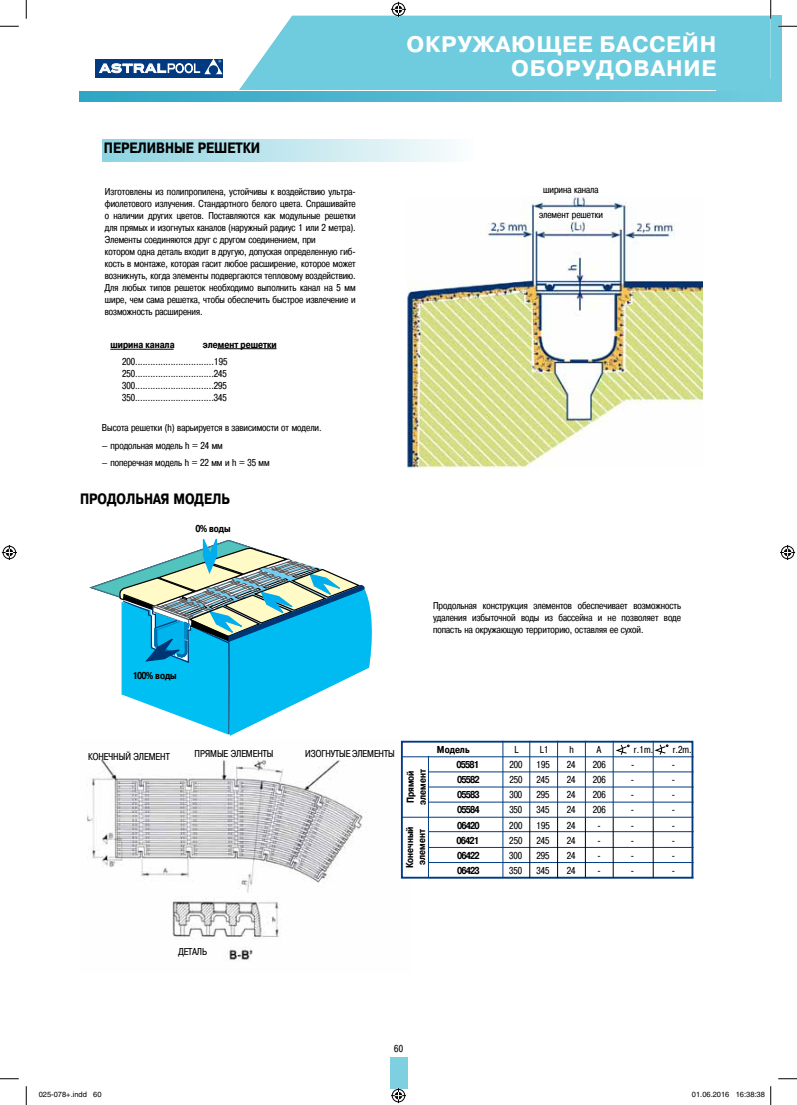
<style>
.page{position:relative;width:797px;height:1105px;background:#fff}
.page>*{position:absolute;margin:0;border:0;box-sizing:border-box;transform-origin:0 0}
.t1{font:700 22.5px/23.8px "Pragmatica C";letter-spacing:.03em;color:#fff;text-align:right}
.t2{font:700 15px "Pragmatica Cond C";color:#000}
.t3{font:10px/12px "Pragmatica Cond C";color:#000}
.t4{font:700 10px/12px "Pragmatica Cond C";color:#000}
.t5{font:7.5px "Helvetica";color:#000}
.s1{font-weight:700}
</style>
<div class="page">
<div style="left:390px;top:1057px;width:17px;height:32px;background:#7ed0e0"></div>
<svg style="left:95px;top:59px;width:128px;height:19px"></svg>
<div style="left:96px;top:59px;width:108px;height:18px;background:#013a81"></div>
<svg style="left:204px;top:74px;width:18px;height:3px"></svg>
<svg style="left:99px;top:59px;width:123px;height:15px"></svg>
<div style="left:239px;top:16px;width:531px;height:74px;background:#6eccde"></div>
<div style="left:770px;top:16px;width:11px;height:74px;background:#6eccde"></div>
<div style="left:716px;top:79px;width:54px;height:13px;background:#6eccde"></div>
<div style="left:770px;top:79px;width:11px;height:13px;background:#6eccde"></div>
<svg style="left:770px;top:92px;width:11px;height:10px"></svg>
<svg style="left:79px;top:91px;width:691px;height:11px;background:#51b8d0"></svg>
<hr style="left:110px;top:349px;width:64px;height:1px;background:#000">
<hr style="left:217px;top:348px;width:59px;height:1px;background:#000">
<div style="left:103px;top:140px;width:372px;height:21px;background:linear-gradient(to right,#8bd3e2,#fbfcfc)"></div>
<img style="left:407px;top:196px;width:295px;height:272px">
<img style="left:86px;top:740px;width:325px;height:221px">
<div style="left:401px;top:741px;width:292px;height:138px;border:2px solid #013a81"></div>
<hr style="left:402px;top:756px;width:291px;height:1px;background:#013a81">
<hr style="left:428px;top:772px;width:265px;height:1px;background:#013a81">
<hr style="left:428px;top:787px;width:265px;height:1px;background:#013a81">
<hr style="left:428px;top:802px;width:265px;height:1px;background:#013a81">
<hr style="left:402px;top:817px;width:291px;height:1px;background:#013a81">
<hr style="left:428px;top:847px;width:265px;height:1px;background:#013a81">
<hr style="left:428px;top:831px;width:265px;height:1px;background:#013a81">
<hr style="left:428px;top:862px;width:265px;height:1px;background:#013a81">
<hr style="left:428px;top:877px;width:265px;height:1px;background:#013a81">
<hr style="left:428px;top:756px;width:1px;height:122px;background:#013a81">
<hr style="left:502px;top:741px;width:1px;height:137px;background:#013a81">
<hr style="left:529px;top:741px;width:1px;height:77px;background:#013a81">
<hr style="left:557px;top:741px;width:1px;height:77px;background:#013a81">
<hr style="left:585px;top:741px;width:1px;height:77px;background:#013a81">
<hr style="left:613px;top:741px;width:1px;height:77px;background:#013a81">
<hr style="left:653px;top:741px;width:1px;height:77px;background:#013a81">
<hr style="left:529px;top:817px;width:1px;height:61px;background:#000">
<hr style="left:557px;top:817px;width:1px;height:61px;background:#000">
<hr style="left:585px;top:818px;width:1px;height:59px;background:#000">
<hr style="left:613px;top:818px;width:1px;height:59px;background:#000">
<hr style="left:653px;top:818px;width:1px;height:60px;background:#000">
<svg style="left:615px;top:744px;width:14px;height:11px"></svg>
<svg style="left:654px;top:744px;width:14px;height:11px"></svg>
<svg style="left:89px;top:538px;width:283px;height:198px"></svg>
<svg style="left:0;top:25px;width:19px;height:2px"></svg>
<svg style="left:778px;top:25px;width:19px;height:2px"></svg>
<svg style="left:0;top:1078px;width:19px;height:1px"></svg>
<svg style="left:778px;top:1078px;width:19px;height:1px"></svg>
<svg style="left:25px;top:0;width:2px;height:19px"></svg>
<svg style="left:25px;top:1086px;width:2px;height:19px"></svg>
<svg style="left:770px;top:0;width:1px;height:19px"></svg>
<svg style="left:391px;top:2px;width:15px;height:15px"></svg>
<svg style="left:391px;top:1088px;width:15px;height:15px"></svg>
<svg style="left:2px;top:545px;width:15px;height:15px"></svg>
<svg style="left:780px;top:545px;width:15px;height:15px"></svg>
<svg style="left:770px;top:1086px;width:1px;height:19px"></svg>
<p class="t2" style="left:104px;top:139px;width:158px">ПЕРЕЛИВНЫЕ РЕШЕТКИ</p>
<p class="t3" style="left:105px;top:185px;width:252px">Изготовлены из полипропилена, устойчивы к воздействию ультра&shy;фиолетового излучения. Стандартного белого цвета. Спрашивайте о наличии других цветов. Поставляются как модульные решетки для прямых и изогнутых каналов (наружный радиус 1 или 2 метра).<br>Элементы соединяются друг с другом соединением, при<br>котором одна деталь входит в другую, допуская определенную гиб&shy;кость в монтаже, которая гасит любое расширение, которое может возникнуть, когда элементы подвергаются тепловому воздействию.<br>Для любых типов решеток необходимо выполнить канал на 5 мм шире, чем сама решетка, чтобы обеспечить быстрое извлечение и возможность расширения.</p>
<p class="t4" style="left:110px;top:338px;width:66px">ширина канала</p>
<p class="t3" style="left:122px;top:335px;width:156px;line-height:17.1px;text-indent:81px"><span class="s1">элемент решетки<br></span>200...............................195</p>
<p class="t3" style="left:122px;top:367px;width:106px;text-align:justify">250...............................245<br>300...............................295<br>350...............................345</p>
<p class="t3" style="left:102px;top:422px;width:221px">Высота решетки (h) варьируется в зависимости от модели.</p>
<p class="t3" style="left:102px;top:439px;width:122px">— продольная модель h = 24 мм</p>
<p class="t3" style="left:102px;top:457px;width:169px">– поперечная модель h = 22 мм и h = 35 мм</p>
<p class="t2" style="left:80px;top:490px;width:151px">ПРОДОЛЬНАЯ МОДЕЛЬ</p>
<p class="t4" style="left:195px;top:522px;width:37px">0% воды</p>
<h1 class="t1" style="left:406px;top:33px;width:311px">ОКРУЖАЮЩЕЕ БАССЕЙН<br>ОБОРУДОВАНИЕ</h1>
<p class="t3" style="left:543px;top:183px;width:57px">ширина канала</p>
<p class="t3" style="left:539px;top:208px;width:65px">элемент решетки</p>
<p class="t4" style="left:132px;top:670px;width:46px">100% воды</p>
<p class="t3" style="left:433px;top:599px;width:249px;text-align:justify">Продольная конструкция элементов обеспечивает возможность удаления избыточной воды из бассейна и не позволяет воде попасть на окружающую территорию, оставляя ее сухой.</p>
<p class="t3" style="left:88px;top:751px;width:83px">КОНЕЧНЫЙ ЭЛЕМЕНТ</p>
<p class="t3" style="left:195px;top:748px;width:80px">ПРЯМЫЕ ЭЛЕМЕНТЫ</p>
<p class="t3" style="left:305px;top:747px;width:91px">ИЗОГНУТЫЕ ЭЛЕМЕНТЫ</p>
<p class="t4" style="left:404px;top:805px;width:37px;rotate:-90deg">Прямой элемент</p>
<p class="t4" style="left:404px;top:868px;width:43px;text-align:center;rotate:-90deg">Конечный элемент</p>
<p class="t4" style="left:437px;top:743px;width:34px">Модель</p>
<p class="t3" style="left:514px;top:743px;width:5px">L</p>
<p class="t3" style="left:540px;top:743px;width:10px">L1</p>
<p class="t3" style="left:569px;top:743px;width:6px">h</p>
<p class="t3" style="left:596px;top:743px;width:6px">A</p>
<p class="t3" style="left:634px;top:743px;width:21px">r.1m.</p>
<p class="t3" style="left:672px;top:743px;width:20px">r.2m.</p>
<p class="t4" style="left:456px;top:759px;width:24px">05581</p>
<p class="t3" style="left:509px;top:759px;width:15px">200</p>
<p class="t3" style="left:536px;top:759px;width:15px">195</p>
<p class="t3" style="left:567px;top:759px;width:10px">24</p>
<p class="t3" style="left:593px;top:759px;width:14px">206</p>
<p class="t3" style="left:631px;top:759px;width:5px">-</p>
<p class="t3" style="left:671px;top:759px;width:5px">-</p>
<p class="t4" style="left:457px;top:774px;width:23px">05582</p>
<p class="t3" style="left:509px;top:774px;width:15px">250</p>
<p class="t3" style="left:536px;top:774px;width:14px">245</p>
<p class="t3" style="left:567px;top:774px;width:10px">24</p>
<p class="t3" style="left:593px;top:774px;width:14px">206</p>
<p class="t3" style="left:631px;top:774px;width:5px">-</p>
<p class="t3" style="left:671px;top:774px;width:5px">-</p>
<p class="t4" style="left:457px;top:789px;width:23px">05583</p>
<p class="t3" style="left:509px;top:789px;width:14px">300</p>
<p class="t3" style="left:536px;top:789px;width:14px">295</p>
<p class="t3" style="left:567px;top:789px;width:10px">24</p>
<p class="t3" style="left:592px;top:789px;width:14px">206</p>
<p class="t3" style="left:631px;top:789px;width:5px">-</p>
<p class="t3" style="left:671px;top:789px;width:5px">-</p>
<p class="t4" style="left:457px;top:804px;width:23px">05584</p>
<p class="t3" style="left:509px;top:804px;width:14px">350</p>
<p class="t3" style="left:536px;top:804px;width:14px">345</p>
<p class="t3" style="left:567px;top:804px;width:10px">24</p>
<p class="t3" style="left:592px;top:804px;width:14px">206</p>
<p class="t3" style="left:631px;top:804px;width:5px">-</p>
<p class="t3" style="left:671px;top:804px;width:5px">-</p>
<p class="t4" style="left:457px;top:819px;width:23px">06420</p>
<p class="t3" style="left:509px;top:819px;width:15px">200</p>
<p class="t3" style="left:536px;top:819px;width:15px">195</p>
<p class="t3" style="left:567px;top:819px;width:10px">24</p>
<p class="t3" style="left:597px;top:819px;width:5px">-</p>
<p class="t3" style="left:631px;top:819px;width:5px">-</p>
<p class="t3" style="left:671px;top:819px;width:5px">-</p>
<p class="t4" style="left:456px;top:834px;width:24px">06421</p>
<p class="t3" style="left:509px;top:834px;width:15px">250</p>
<p class="t3" style="left:536px;top:834px;width:14px">245</p>
<p class="t3" style="left:567px;top:834px;width:10px">24</p>
<p class="t3" style="left:597px;top:834px;width:5px">-</p>
<p class="t3" style="left:631px;top:834px;width:5px">-</p>
<p class="t3" style="left:671px;top:834px;width:5px">-</p>
<p class="t4" style="left:457px;top:849px;width:23px">06422</p>
<p class="t3" style="left:509px;top:849px;width:14px">300</p>
<p class="t3" style="left:536px;top:849px;width:14px">295</p>
<p class="t3" style="left:567px;top:849px;width:10px">24</p>
<p class="t3" style="left:597px;top:849px;width:5px">-</p>
<p class="t3" style="left:631px;top:849px;width:5px">-</p>
<p class="t3" style="left:671px;top:849px;width:5px">-</p>
<p class="t4" style="left:457px;top:864px;width:23px">06423</p>
<p class="t3" style="left:509px;top:864px;width:14px">350</p>
<p class="t3" style="left:536px;top:864px;width:14px">345</p>
<p class="t3" style="left:567px;top:864px;width:10px">24</p>
<p class="t3" style="left:597px;top:864px;width:5px">-</p>
<p class="t3" style="left:631px;top:864px;width:5px">-</p>
<p class="t3" style="left:671px;top:864px;width:5px">-</p>
<p class="t3" style="left:178px;top:946px;width:30px">ДЕТАЛЬ</p>
<p class="t3" style="left:394px;top:1043px;width:10px">60</p>
<p class="t5" style="left:39px;top:1090px;width:64px">025-078+.indd 60</p>
<p class="t5" style="left:692px;top:1090px;width:74px">01.06.2016 16:38:38</p>
</div>
